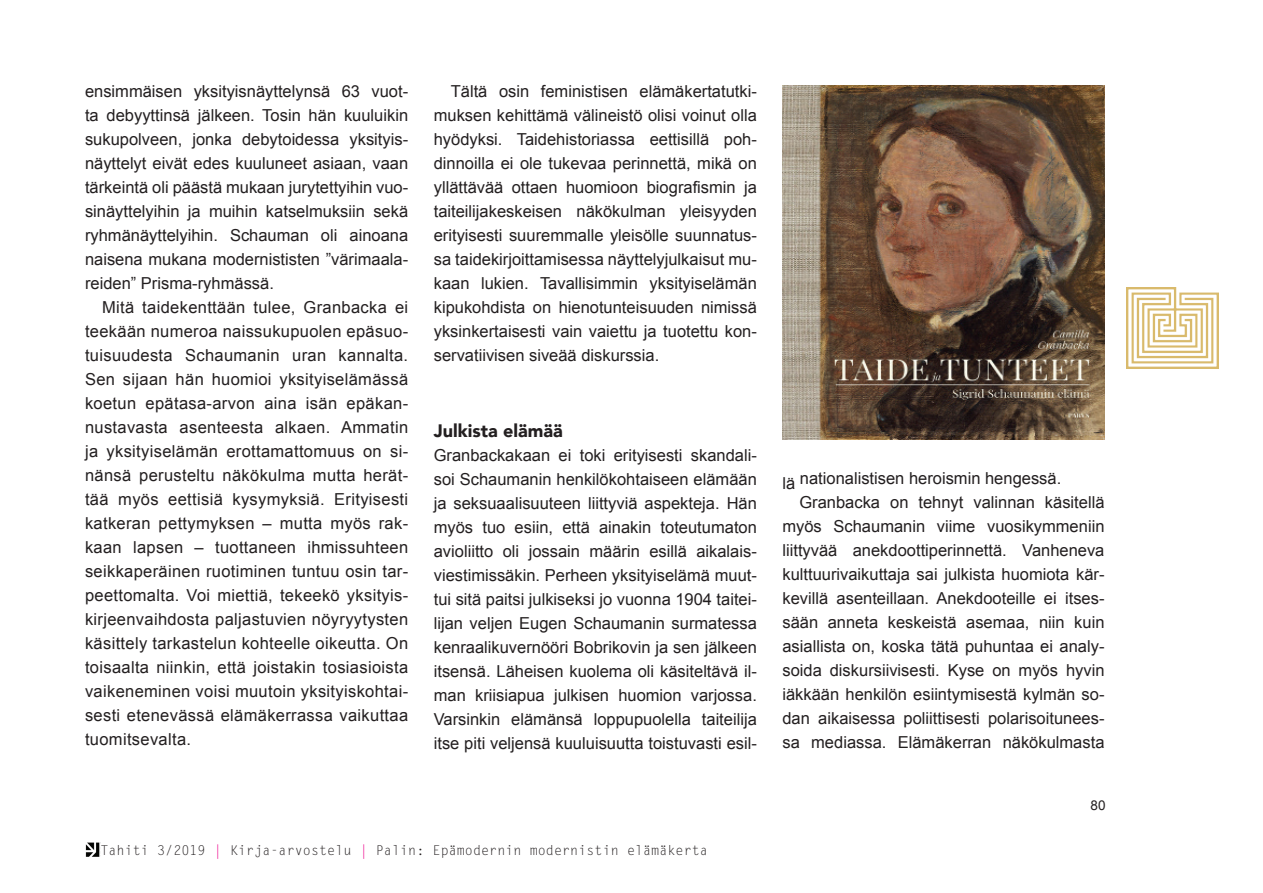
<style>
.page{position:relative;width:1263px;height:893px;background:#fff}
.page>*{position:absolute;margin:0;border:0;box-sizing:border-box;transform-origin:0 0}
.t1{font:900 18px "Avenir";color:#231f20}
.t2{font:16.5px/24px "Arial";color:#231f20;text-align:justify}
.t3{font:13.5px "Letter Gothic Std";color:#231f20}
.t4{font:13.5px "Arial";color:#231f20}
.s1{color:#ed028c}
</style>
<div class="page">
<img style="left:1127px;top:287px;width:92px;height:82px">
<img style="left:85px;top:842px;width:15px;height:15px">
<img style="left:782px;top:85px;width:322px;height:354px">
<p class="t2" style="left:85px;top:79px;width:325px">ensimmäisen yksityisnäyttelynsä 63 vuot&shy;ta debyyttinsä jälkeen. Tosin hän kuuluikin sukupolveen, jonka debytoidessa yksityis&shy;näyttelyt eivät edes kuuluneet asiaan, vaan tärkeintä oli päästä mukaan jurytettyihin vuo&shy;sinäyttelyihin ja muihin katselmuksiin sekä ryhmänäyttelyihin. Schauman oli ainoana naisena mukana modernististen ”värimaala&shy;reiden” Prisma-ryhmässä.</p>
<p class="t2" style="left:85px;top:296px;width:325px;text-indent:17px">Mitä taidekenttään tulee, Granbacka ei teekään numeroa naissukupuolen epäsuo&shy;tuisuudesta Schaumanin uran kannalta.<br>Sen sijaan hän huomioi yksityiselämässä koetun epätasa-arvon aina isän epäkan&shy;nustavasta asenteesta alkaen. Ammatin ja yksityiselämän erottamattomuus on si&shy;nänsä perusteltu näkökulma mutta herät&shy;tää myös eettisiä kysymyksiä. Erityisesti katkeran pettymyksen – mutta myös rak&shy;kaan lapsen – tuottaneen ihmissuhteen seikkaperäinen ruotiminen tuntuu osin tar&shy;peettomalta. Voi miettiä, tekeekö yksityis&shy;kirjeenvaihdosta paljastuvien nöyryytysten käsittely tarkastelun kohteelle oikeutta. On toisaalta niinkin, että joistakin tosiasioista vaikeneminen voisi muutoin yksityiskohtai&shy;sesti etenevässä elämäkerrassa vaikuttaa tuomitsevalta.</p>
<p class="t2" style="left:434px;top:80px;width:325px;text-indent:17px">Tältä osin feministisen elämäkertatutki&shy;muksen kehittämä välineistö olisi voinut olla hyödyksi. Taidehistoriassa eettisillä poh&shy;dinnoilla ei ole tukevaa perinnettä, mikä on yllättävää ottaen huomioon biografismin ja taiteilijakeskeisen näkökulman yleisyyden erityisesti suuremmalle yleisölle suunnatus&shy;sa taidekirjoittamisessa näyttelyjulkaisut mu&shy;kaan lukien. Tavallisimmin yksityiselämän kipukohdista on hienotunteisuuden nimissä yksinkertaisesti vain vaiettu ja tuotettu kon&shy;servatiivisen siveää diskurssia.</p>
<p class="t1" style="left:434px;top:415px;width:131px">Julkista elämää</p>
<p class="t2" style="left:434px;top:443px;width:325px">Granbackakaan ei toki erityisesti skandali&shy;soi Schaumanin henkilökohtaiseen elämään ja seksuaalisuuteen liittyviä aspekteja. Hän myös tuo esiin, että ainakin toteutumaton avioliitto oli jossain määrin esillä aikalais&shy;viestimissäkin. Perheen yksityiselämä muut&shy;tui sitä paitsi julkiseksi jo vuonna 1904 taitei&shy;lijan veljen Eugen Schaumanin surmatessa kenraalikuvernööri Bobrikovin ja sen jälkeen itsensä. Läheisen kuolema oli käsiteltävä il&shy;man kriisiapua julkisen huomion varjossa.<br>Varsinkin elämänsä loppupuolella taiteilija itse piti veljensä kuuluisuutta toistuvasti esil-</p>
<p class="t3" style="left:100px;top:842px;width:609px">Tahiti 3/2019 <span class="s1">|</span> Kirja-arvostelu <span class="s1">|</span> Palin: Epämodernin modernistin elämäkerta</p>
<p class="t2" style="left:782px;top:466px;width:280px">lä nationalistisen heroismin hengessä.</p>
<p class="t2" style="left:799px;top:490px;width:307px">Granbacka on tehnyt valinnan käsitellä</p>
<p class="t2" style="left:782px;top:514px;width:324px">myös Schaumanin viime vuosikymmeniin</p>
<p class="t2" style="left:782px;top:538px;width:324px">liittyvää anekdoottiperinnettä. Vanheneva</p>
<p class="t2" style="left:782px;top:562px;width:324px">kulttuurivaikuttaja sai julkista huomiota kär-</p>
<p class="t2" style="left:782px;top:586px;width:324px">kevillä asenteillaan. Anekdooteille ei itses-</p>
<p class="t2" style="left:782px;top:610px;width:324px">sään anneta keskeistä asemaa, niin kuin</p>
<p class="t2" style="left:782px;top:634px;width:324px">asiallista on, koska tätä puhuntaa ei analy-</p>
<p class="t2" style="left:782px;top:658px;width:324px">soida diskursiivisesti. Kyse on myös hyvin</p>
<p class="t2" style="left:782px;top:682px;width:324px">iäkkään henkilön esiintymisestä kylmän so-</p>
<p class="t2" style="left:782px;top:706px;width:324px">dan aikaisessa poliittisesti polarisoitunees-</p>
<p class="t2" style="left:782px;top:730px;width:324px">sa mediassa. Elämäkerran näkökulmasta</p>
<p class="t4" style="left:1090px;top:796px;width:17px">80</p>
</div>
